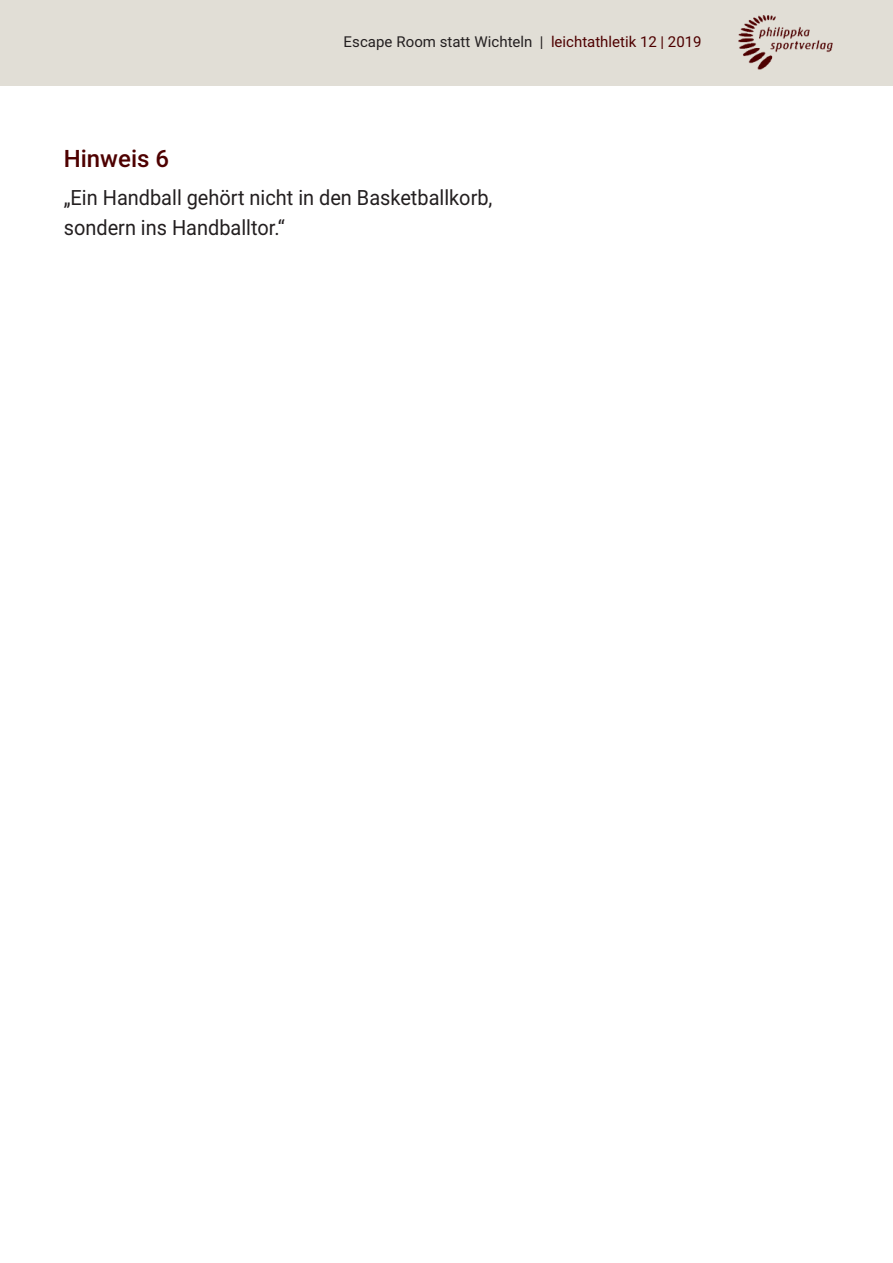
<style>
.page{position:relative;width:893px;height:1263px;background:#fff}
.page>*{position:absolute;margin:0;border:0;box-sizing:border-box;transform-origin:0 0}
.t1{font:500 24px "Roboto";color:#4e0000}
.t2{font:21px/30px "Roboto";color:#231f20;scale:.95 1}
.t3{font:15px "Roboto";color:#231f20}
.s1{color:#4e0000}
</style>
<div class="page">
<div style="left:0;top:0;width:893px;height:85px;background:#e1ded6"></div>
<img style="left:738px;top:15px;width:95px;height:55px">
<p class="t1" style="left:64px;top:144px;width:107px">Hinweis 6</p>
<p class="t3" style="left:343px;top:33px;width:360px">Escape Room statt Wichteln | <span class="s1">leichtathletik 12 | 2019</span></p>
<p class="t2" style="left:64px;top:183px;width:453px">„Ein Handball gehört nicht in den Basketballkorb, sondern ins Handballtor.“</p>
</div>
